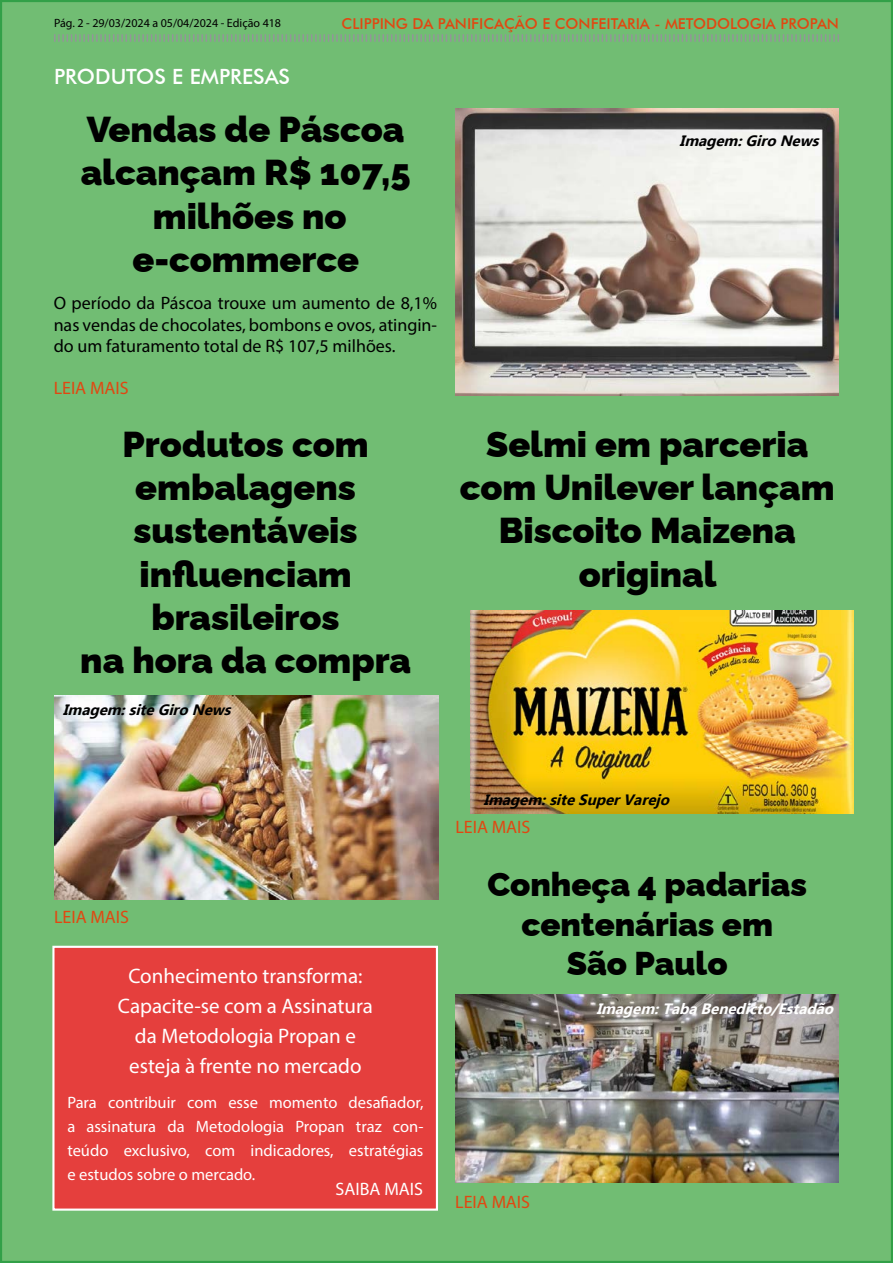
<style>
.page{position:relative;width:893px;height:1263px;background:#fff}
.page>*{position:absolute;margin:0;border:0;box-sizing:border-box;transform-origin:0 0}
.t1{font:900 36px/43.2px "Raleway";color:#000;text-align:center}
.t2{font:900 33px/39.6px "Raleway";color:#000;text-align:center}
.t3{font:21px/30px "Myriad Pro";color:#fff;text-align:center}
.t4{font:500 21px "Futura BT";color:#fff}
.t5{font:18px/21.6px "Myriad Pro";color:#000;text-align:justify}
.t6{font:18px "Myriad Pro";color:#e14711}
.t7{font:18px "Myriad Pro";color:#fff}
.t8{font:16.5px/24px "Myriad Pro";color:#fff;text-align:justify}
.t9{font:italic 700 15px "Ebrima";color:#000}
.t10{font:500 15px "Futura BT";color:#e14711}
.t11{font:italic 700 15px "Ebrima";color:#fff}
.t12{font:12px "Myriad Pro";color:#000}
</style>
<div class="page">
<div style="left:1px;top:1px;width:891px;height:1261px;background:#71bd73"></div>
<div style="left:52px;top:946px;width:386px;height:265px;background:#e53f3d;border:2px solid #fff"></div>
<svg style="left:54px;top:34px;width:785px;height:8px"></svg>
<img style="left:54px;top:695px;width:384px;height:205px">
<img style="left:470px;top:610px;width:384px;height:203px">
<img style="left:455px;top:994px;width:384px;height:188px">
<img style="left:455px;top:108px;width:384px;height:288px">
<p class="t12" style="left:54px;top:16px;width:229px">Pág. 2 - 29/03/2024 a 05/04/2024 - Edição 418</p>
<p class="t10" style="left:342px;top:15px;width:499px">CLIPPING DA PANIFICAÇÃO E CONFEITARIA - METODOLOGIA PROPAN</p>
<p class="t4" style="left:54px;top:64px;width:238px">PRODUTOS E EMPRESAS</p>
<p class="t1" style="left:81px;top:104px;width:332px">Vendas de Páscoa alcançam R$ 107,5 milhões no e-commerce</p>
<p class="t5" style="left:54px;top:292px;width:385px">O período da Páscoa trouxe um aumento de 8,1% nas vendas de chocolates, bombons e ovos, atingin&shy;do um faturamento total de R$ 107,5 milhões.</p>
<p class="t6" style="left:54px;top:377px;width:76px">LEIA MAIS</p>
<p class="t1" style="left:80px;top:419px;width:332px">Produtos com embalagens sustentáveis influenciam brasileiros<br>na hora da compra</p>
<p class="t9" style="left:63px;top:698px;width:175px">Imagem:siteGiroNews</p>
<p class="t9" style="left:680px;top:129px;width:146px">Imagem:GiroNews</p>
<p class="t1" style="left:460px;top:419px;width:376px">Selmi em parceria com Unilever lançam<br>Biscoito Maizena original</p>
<p class="t6" style="left:54px;top:905px;width:76px">LEIA MAIS</p>
<p class="t3" style="left:128px;top:961px;width:236px">Conhecimento transforma:</p>
<p class="t3" style="left:118px;top:991px;width:256px">Capacite-se com a Assinatura da Metodologia Propan e esteja à frente no mercado</p>
<p class="t8" style="left:67px;top:1090px;width:358px">Para contribuir com esse momento desafiador, a assinatura da Metodologia Propan traz con&shy;teúdo exclusivo, com indicadores, estratégias e estudos sobre o mercado.</p>
<p class="t7" style="left:336px;top:1177px;width:89px">SAIBA MAIS</p>
<p class="t9" style="left:483px;top:788px;width:193px">Imagem:siteSuperVarejo</p>
<p class="t6" style="left:455px;top:816px;width:76px">LEIA MAIS</p>
<p class="t2" style="left:488px;top:861px;width:321px">Conheça 4 padarias centenárias em</p>
<p class="t2" style="left:567px;top:940px;width:162px">São Paulo</p>
<p class="t11" style="left:596px;top:997px;width:244px">Imagem:TabaBenedicto/Estadão</p>
<p class="t6" style="left:455px;top:1191px;width:76px">LEIA MAIS</p>
</div>
